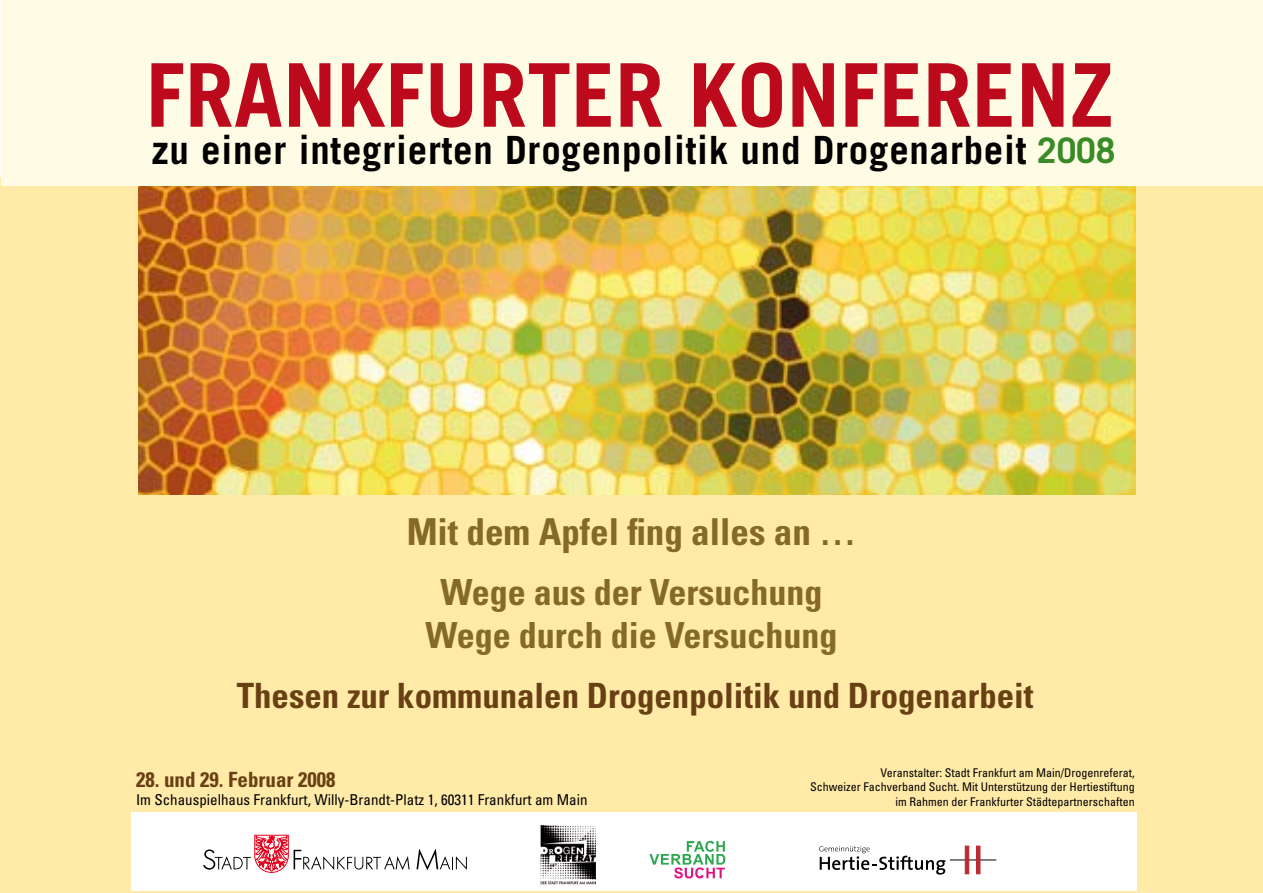
<style>
.page{position:relative;width:1263px;height:893px;background:#fff}
.page>*{position:absolute;margin:0;border:0;box-sizing:border-box;transform-origin:0 0}
.t1{font:700 87.9px "Trade Gothic";color:#bc091b}
.t2{font:700 39px "Trade Gothic";letter-spacing:.02em;color:#000}
.t3{font:700 condensed 37.2px "Univers";color:#846a25}
.t4{font:700 condensed 36px/43.2px "Univers";color:#846a25;text-align:center}
.t5{font:700 condensed 34.8px "Univers";color:#694013}
.t6{font:700 condensed 21px "Univers";color:#694013}
.t7{font:condensed 15px "Univers";color:#000}
.t8{font:condensed 12px/14.4px "Univers";color:#000;text-align:right}
.s1{font-size:35.25px;color:#388b27}
</style>
<div class="page">
<div style="left:0;top:178px;width:1263px;height:715px;background:#ffeaa8"></div>
<div style="left:1px;top:0;width:1262px;height:186px;background:#fffce5"></div>
<div style="left:132px;top:813px;width:1005px;height:78px;background:#fff"></div>
<img style="left:139px;top:187px;width:997px;height:308px">
<svg style="left:416px;top:849px;width:51px;height:21px"></svg>
<svg style="left:203px;top:834px;width:207px;height:39px"></svg>
<img style="left:540px;top:826px;width:56px;height:59px">
<hr style="left:950px;top:860px;width:46px;height:1px;background:#000">
<div style="left:965px;top:846px;width:4px;height:28px;background:#bd2a33;border:1px solid #bd2a33"></div>
<hr style="left:976px;top:846px;width:4px;height:28px;background:#bd2a33">
<svg style="left:819px;top:846px;width:126px;height:29px"></svg>
<img style="left:676px;top:841px;width:50px;height:38px">
<img style="left:687px;top:841px;width:38px;height:11px">
<img style="left:674px;top:867px;width:51px;height:11px">
<img style="left:649px;top:854px;width:76px;height:11px">
<h1 class="t1" style="left:146px;top:41px;width:969px">FRANKFURTER KONFERENZ</h1>
<h2 class="t2" style="left:151px;top:126px;width:965px">zu einer integrierten Drogenpolitik und Drogenarbeit <span class="s1">2008</span></h2>
<h3 class="t3" style="left:407px;top:509px;width:451px">Mit dem Apfel fing alles an …</h3>
<h3 class="t4" style="left:426px;top:570px;width:413px">Wege aus der Versuchung<br>Wege durch die Versuchung</h3>
<h3 class="t5" style="left:237px;top:675px;width:798px">Thesen zur kommunalen Drogenpolitik und Drogenarbeit</h3>
<h3 class="t6" style="left:136px;top:767px;width:201px">28. und 29. Februar 2008</h3>
<p class="t7" style="left:136px;top:790px;width:453px">Im Schauspielhaus Frankfurt, Willy-Brandt-Platz 1, 60311 Frankfurt am Main</p>
<p class="t8" style="left:810px;top:765px;width:326px">Veranstalter: Stadt Frankfurt am Main/Drogenreferat,<br>Schweizer Fachverband Sucht. Mit Unterstützung der Hertiestiftung im Rahmen der Frankfurter Städtepartnerschaften</p>
</div>
